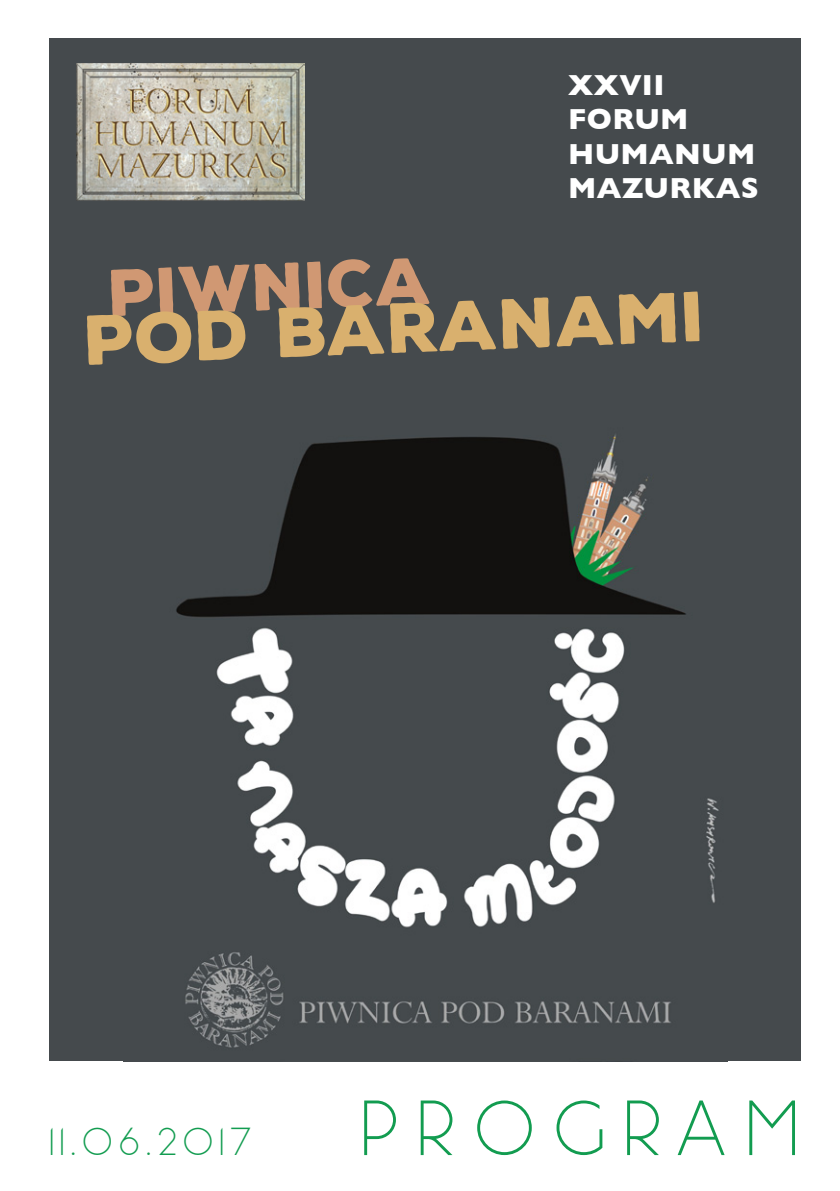
<style>
.page{position:relative;width:840px;height:1191px;background:#fff}
.page>*{position:absolute;margin:0;border:0;box-sizing:border-box;transform-origin:0 0}
.t1{font:72.8px "Pistara";letter-spacing:.29em;color:#129c50}
.t2{font:900 68.4px "Nexa Rust Sans";color:#d9b06e}
.t3{font:900 64.2px "Nexa Rust Sans";color:#d09873}
.t4{font:36.4px "Pistara";letter-spacing:.2em;color:#129c50}
.t5{font:700 29.6px/34px "Gill Sans";letter-spacing:.01em;color:#fff}
</style>
<div class="page">
<div style="left:50px;top:38px;width:750px;height:1023px;background:#454a4d"></div>
<img style="left:176px;top:434px;width:543px;height:614px">
<img style="left:77px;top:64px;width:227px;height:136px">
<p class="t5" style="left:568px;top:68px;width:98px">XXVII</p>
<p class="t5" style="left:568px;top:102px;width:192px">FORUM<br>HUMANUM<br>MAZURKAS</p>
<p class="t3" style="left:107px;top:249px;width:325px;rotate:-2deg">PIWNICA</p>
<p class="t2" style="left:83px;top:293px;width:622px;rotate:-2deg">POD BARANAMI</p>
<p class="t4" style="left:50px;top:1117px;width:203px">11.06.2017</p>
<p class="t1" style="left:362px;top:1080px;width:435px">PROGRAM</p>
</div>
